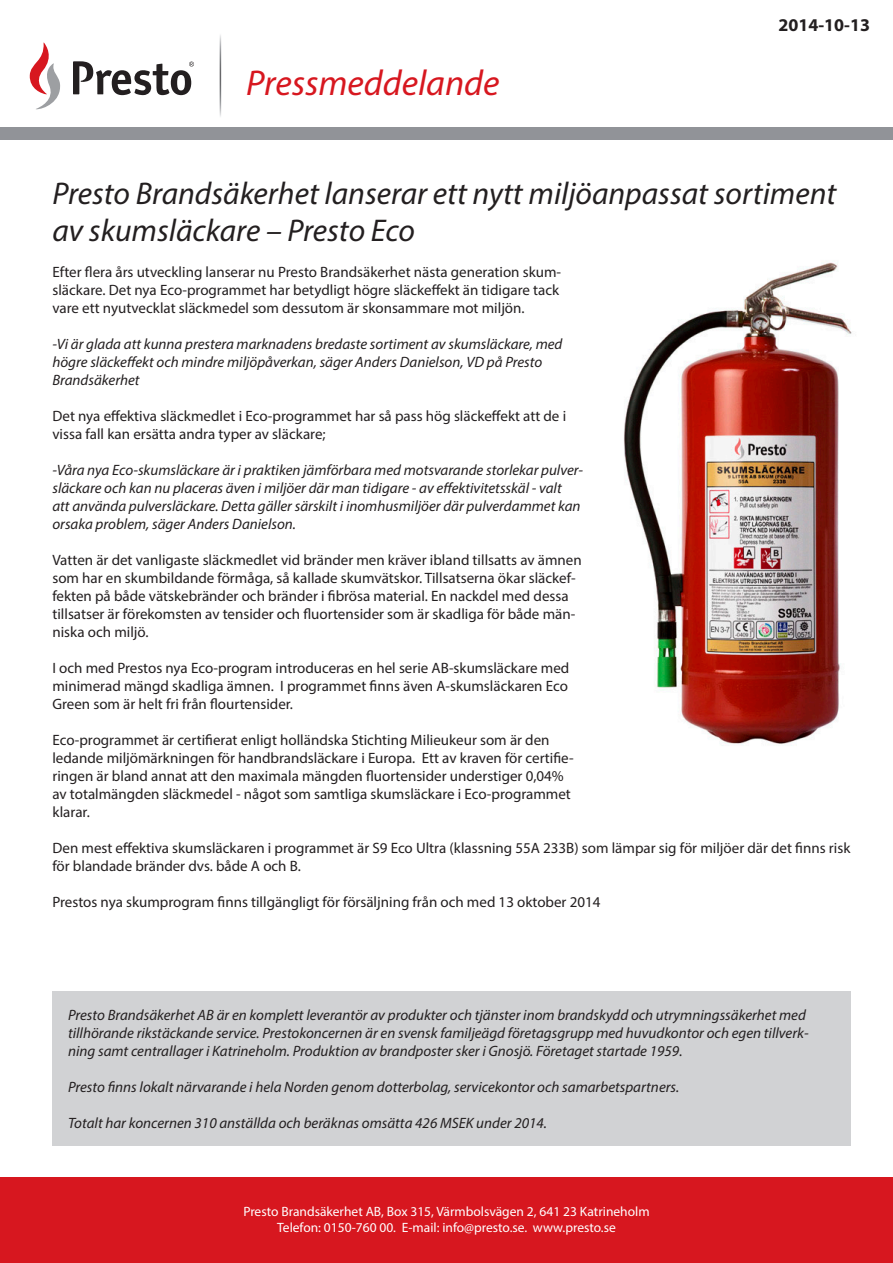
<style>
.page{position:relative;width:893px;height:1263px;background:#fff}
.page>*{position:absolute;margin:0;border:0;box-sizing:border-box;transform-origin:0 0}
.t1{font:italic 36px "Myriad Pro";color:#d7171f}
.t2{font:italic 31.5px/37.8px "Myriad Pro";color:#231f20}
.t3{font:700 18px "Myriad Pro";color:#231f20}
.t4{font:15px/18px "Myriad Pro";color:#231f20}
.t5{font:italic 15px/18px "Myriad Pro";color:#231f20}
.t6{font:13.5px "Myriad Pro";color:#fff}
</style>
<div class="page">
<div style="left:52px;top:991px;width:798px;height:155px;background:#d1d2d4"></div>
<hr style="left:87px;top:1262px;width:746px;height:1px;background:#231f20">
<div style="left:0;top:1177px;width:893px;height:85px;background:#d7171f"></div>
<svg style="left:30px;top:43px;width:31px;height:66px"></svg>
<svg style="left:73px;top:61px;width:121px;height:34px"></svg>
<div style="left:0;top:128px;width:893px;height:12px;background:#919398"></div>
<img style="left:624px;top:261px;width:228px;height:485px">
<p class="t1" style="left:246px;top:60px;width:255px">Pressmeddelande</p>
<p class="t3" style="left:778px;top:13px;width:93px">2014-10-13</p>
<p class="t2" style="left:52px;top:174px;width:785px">Presto Brandsäkerhet lanserar ett nytt miljöanpassat sortiment av skumsläckare – Presto Eco</p>
<p class="t4" style="left:52px;top:263px;width:510px">Efter flera års utveckling lanserar nu Presto Brandsäkerhet nästa generation skum&shy;släckare. Det nya Eco-programmet har betydligt högre släckeffekt än tidigare tack vare ett nyutvecklat släckmedel som dessutom är skonsammare mot miljön.</p>
<p class="t5" style="left:52px;top:335px;width:512px">-Vi är glada att kunna prestera marknadens bredaste sortiment av skumsläckare, med högre släckeffekt och mindre miljöpåverkan, säger Anders Danielson, VD på Presto<br>Brandsäkerhet</p>
<p class="t4" style="left:52px;top:407px;width:515px">Det nya effektiva släckmedlet i Eco-programmet har så pass hög släckeffekt att de i vissa fall kan ersätta andra typer av släckare;</p>
<p class="t5" style="left:52px;top:461px;width:532px">-Våra nya Eco-skumsläckare är i praktiken jämförbara med motsvarande storlekar pulver&shy;släckare och kan nu placeras även i miljöer där man tidigare - av effektivitetsskäl - valt<br>att använda pulversläckare. Detta gäller särskilt i inomhusmiljöer där pulverdammet kan orsaka problem, säger Anders Danielson.</p>
<p class="t4" style="left:52px;top:551px;width:531px">Vatten är det vanligaste släckmedlet vid bränder men kräver ibland tillsatts av ämnen som har en skumbildande förmåga, så kallade skumvätskor. Tillsatserna ökar släckef&shy;fekten på både vätskebränder och bränder i fibrösa material. En nackdel med dessa tillsatser är förekomsten av tensider och fluortensider som är skadliga för både män&shy;niska och miljö.</p>
<p class="t4" style="left:52px;top:659px;width:518px;text-align:justify">I och med Prestos nya Eco-program introduceras en hel serie AB-skumsläckare med minimerad mängd skadliga ämnen. I programmet finns även A-skumsläckaren Eco Green som är helt fri från flourtensider.</p>
<p class="t4" style="left:52px;top:731px;width:523px">Eco-programmet är certifierat enligt holländska Stichting Milieukeur som är den ledande miljömärkningen för handbrandsläckare i Europa. Ett av kraven för certifie&shy;ringen är bland annat att den maximala mängden fluortensider understiger 0,04% av totalmängden släckmedel - något som samtliga skumsläckare i Eco-programmet klarar.</p>
<p class="t4" style="left:52px;top:839px;width:799px">Den mest effektiva skumsläckaren i programmet är S9 Eco Ultra (klassning 55A 233B) som lämpar sig för miljöer där det finns risk för blandade bränder dvs. både A och B.</p>
<p class="t4" style="left:52px;top:893px;width:550px">Prestos nya skumprogram finns tillgängligt för försäljning från och med 13 oktober 2014</p>
<p class="t5" style="left:68px;top:1005px;width:742px">Presto Brandsäkerhet AB är en komplett leverantör av produkter och tjänster inom brandskydd och utrymningssäkerhet med tillhörande rikstäckande service. Prestokoncernen är en svensk familjeägd företagsgrupp med huvudkontor och egen tillverk&shy;ning samt centrallager i Katrineholm. Produktion av brandposter sker i Gnosjö. Företaget startade 1959.</p>
<p class="t5" style="left:68px;top:1077px;width:613px">Presto finns lokalt närvarande i hela Norden genom dotterbolag, servicekontor och samarbetspartners.</p>
<p class="t5" style="left:68px;top:1113px;width:481px">Totalt har koncernen 310 anställda och beräknas omsätta 426 MSEK under 2014.</p>
<p class="t6" style="left:243px;top:1203px;width:408px">Presto Brandsäkerhet AB, Box 315, Värmbolsvägen 2, 641 23 Katrineholm</p>
<p class="t6" style="left:277px;top:1219px;width:340px">Telefon: 0150-760 00. E-mail: info@presto.se. www.presto.se</p>
</div>
